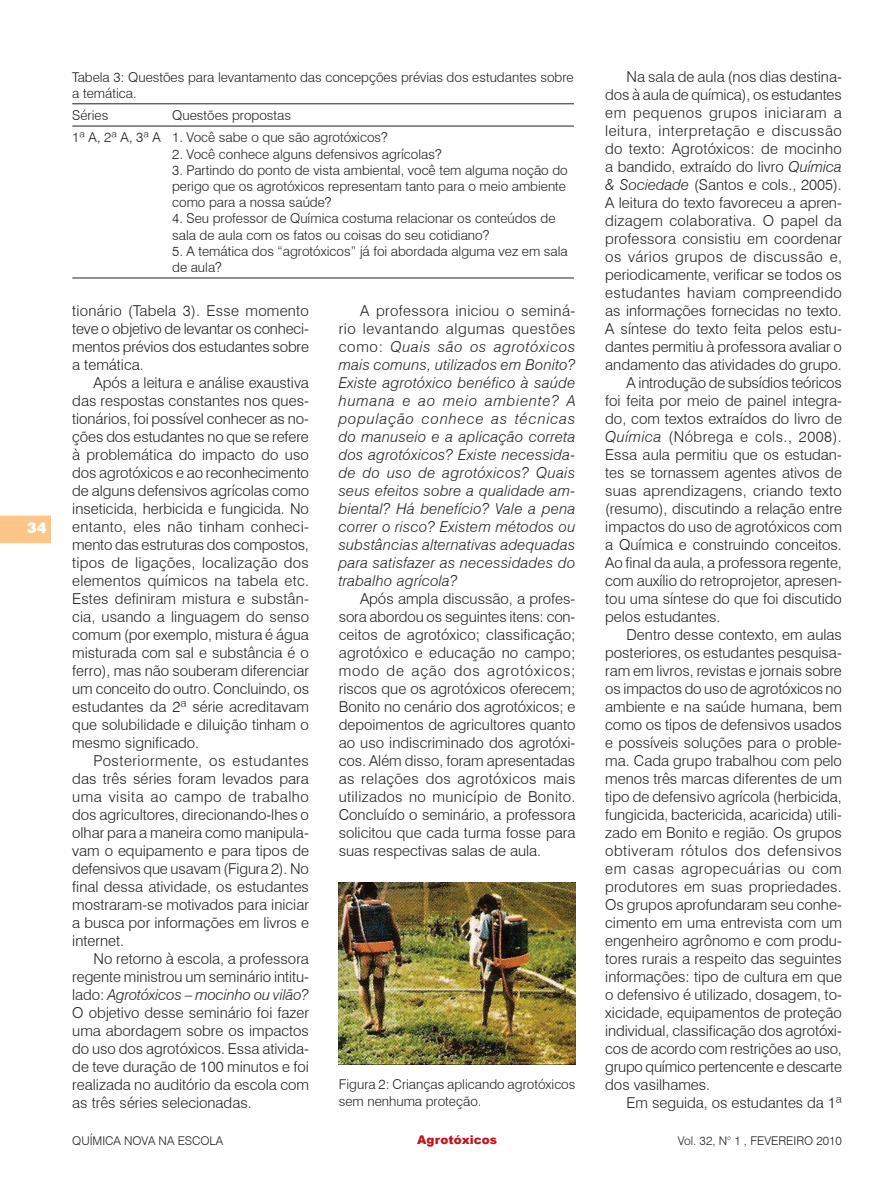
<style>
.page{position:relative;width:893px;height:1191px;background:#fff}
.page>*{position:absolute;margin:0;border:0;box-sizing:border-box;transform-origin:0 0}
.t1{font:300 15px/18px "Swiss 721 BT";color:#231f20;text-align:justify}
.t2{font:italic 300 15px/18px "Swiss 721 BT";letter-spacing:.02em;color:#231f20;text-align:justify}
.t3{font:900 15px "Swiss 721 BT";color:#fff}
.Tabela{font:300 13.5px/16.2px "Swiss 721 BT";color:#231f20}
.Figura{font:300 13.5px/16.2px "Swiss 721 BT";color:#231f20}
.t4{font:300 12px "Swiss 721 BT";color:#231f20}
.t5{font:900 12px "Arial";color:#c4121a}
.s1{font-style:italic}
.s2{font-style:normal}
</style>
<div class="page">
<svg style="left:0;top:515px;width:51px;height:28px"></svg>
<hr style="left:72px;top:103px;width:100px;height:1px;background:#231f20">
<hr style="left:172px;top:103px;width:402px;height:1px;background:#231f20">
<hr style="left:72px;top:126px;width:100px;height:1px;background:#231f20">
<hr style="left:172px;top:126px;width:402px;height:1px;background:#231f20">
<hr style="left:72px;top:278px;width:100px;height:1px;background:#231f20">
<hr style="left:172px;top:278px;width:402px;height:1px;background:#231f20">
<img style="left:339px;top:883px;width:236px;height:181px">
<p class="t3" style="left:27px;top:518px;width:21px">34</p>
<p class="Tabela" style="left:72px;top:69px;width:503px">Tabela 3: Questões para levantamento das concepções prévias dos estudantes sobre a temática.</p>
<p class="Tabela" style="left:72px;top:107px;width:38px">Séries</p>
<p class="Tabela" style="left:172px;top:107px;width:120px">Questões propostas</p>
<p class="Tabela" style="left:72px;top:129px;width:90px">1ª A, 2ª A, 3ª A</p>
<p class="Tabela" style="left:172px;top:129px;width:217px">1. Você sabe o que são agrotóxicos?</p>
<p class="Tabela" style="left:172px;top:145px;width:271px">2. Você conhece alguns defensivos agrícolas?</p>
<p class="Tabela" style="left:172px;top:162px;width:397px">3. Partindo do ponto de vista ambiental, você tem alguma noção do perigo que os agrotóxicos representam tanto para o meio ambiente como para a nossa saúde?</p>
<p class="Tabela" style="left:172px;top:210px;width:385px">4. Seu professor de Química costuma relacionar os conteúdos de sala de aula com os fatos ou coisas do seu cotidiano?</p>
<p class="Tabela" style="left:172px;top:243px;width:397px">5. A temática dos “agrotóxicos” já foi abordada alguma vez em sala de aula?</p>
<p class="t1" style="left:72px;top:301px;width:238px">tionário (Tabela 3). Esse momento teve o objetivo de levantar os conheci&shy;mentos prévios dos estudantes sobre a temática.</p>
<p class="t1" style="left:72px;top:373px;width:238px;text-indent:21px">Após a leitura e análise exaustiva das respostas constantes nos ques&shy;tionários, foi possível conhecer as no&shy;ções dos estudantes no que se refere à problemática do impacto do uso dos agrotóxicos e ao reconhecimento de alguns defensivos agrícolas como inseticida, herbicida e fungicida. No entanto, eles não tinham conheci&shy;mento das estruturas dos compostos, tipos de ligações, localização dos elementos químicos na tabela etc.<br>Estes definiram mistura e substân&shy;cia, usando a linguagem do senso comum (por exemplo, mistura é água misturada com sal e substância é o ferro), mas não souberam diferenciar um conceito do outro. Concluindo, os estudantes da 2ª série acreditavam que solubilidade e diluição tinham o mesmo significado.</p>
<p class="t1" style="left:72px;top:751px;width:238px;text-indent:21px">Posteriormente, os estudantes das três séries foram levados para uma visita ao campo de trabalho dos agricultores, direcionando-lhes o olhar para a maneira como manipula&shy;vam o equipamento e para tipos de defensivos que usavam (Figura 2). No final dessa atividade, os estudantes mostraram-se motivados para iniciar a busca por informações em livros e internet.</p>
<p class="t1" style="left:72px;top:949px;width:238px;text-indent:21px">No retorno à escola, a professora regente ministrou um seminário intitu&shy;lado: <span class="s1">Agrotóxicos – mocinho ou vilão?<br></span>O objetivo desse seminário foi fazer uma abordagem sobre os impactos do uso dos agrotóxicos. Essa ativida&shy;de teve duração de 100 minutos e foi realizada no auditório da escola com as três séries selecionadas.</p>
<p class="t2" style="left:339px;top:301px;width:238px;text-indent:21px"><span class="s2">A professora iniciou o seminá&shy;rio levantando algumas questões como:</span> Quais são os agrotóxicos mais comuns, utilizados em Bonito?<br>Existe agrotóxico benéfico à saúde humana e ao meio ambiente? A população conhece as técnicas do manuseio e a aplicação correta dos agrotóxicos? Existe necessida&shy;de do uso de agrotóxicos? Quais seus efeitos sobre a qualidade am&shy;biental? Há benefício? Vale a pena correr o risco? Existem métodos ou substâncias alternativas adequadas para satisfazer as necessidades do trabalho agrícola?</p>
<p class="t1" style="left:339px;top:589px;width:238px;text-indent:21px">Após ampla discussão, a profes&shy;sora abordou os seguintes itens: con&shy;ceitos de agrotóxico; classificação; agrotóxico e educação no campo; modo de ação dos agrotóxicos; riscos que os agrotóxicos oferecem; Bonito no cenário dos agrotóxicos; e depoimentos de agricultores quanto ao uso indiscriminado dos agrotóxi&shy;cos. Além disso, foram apresentadas as relações dos agrotóxicos mais utilizados no município de Bonito.<br>Concluído o seminário, a professora solicitou que cada turma fosse para suas respectivas salas de aula.</p>
<p class="Figura" style="left:339px;top:1076px;width:238px">Figura 2: Crianças aplicando agrotóxicos sem nenhuma proteção.</p>
<p class="t4" style="left:72px;top:1133px;width:152px">QUÍMICA NOVA NA ESCOLA</p>
<p class="t5" style="left:417px;top:1131px;width:81px">Agrotóxicos</p>
<p class="t1" style="left:605px;top:67px;width:238px;text-indent:21px">Na sala de aula (nos dias destina&shy;dos à aula de química), os estudantes em pequenos grupos iniciaram a leitura, interpretação e discussão do texto: Agrotóxicos: de mocinho a bandido, extraído do livro <span class="s1">Química &amp; Sociedade</span> (Santos e cols., 2005).<br>A leitura do texto favoreceu a apren&shy;dizagem colaborativa. O papel da professora consistiu em coordenar os vários grupos de discussão e, periodicamente, verificar se todos os estudantes haviam compreendido as informações fornecidas no texto.<br>A síntese do texto feita pelos estu&shy;dantes permitiu à professora avaliar o andamento das atividades do grupo.</p>
<p class="t1" style="left:605px;top:373px;width:238px;text-indent:21px">A introdução de subsídios teóricos foi feita por meio de painel integra&shy;do, com textos extraídos do livro de <span class="s1">Química</span> (Nóbrega e cols., 2008).<br>Essa aula permitiu que os estudan&shy;tes se tornassem agentes ativos de suas aprendizagens, criando texto (resumo), discutindo a relação entre impactos do uso de agrotóxicos com a Química e construindo conceitos.<br>Ao final da aula, a professora regente, com auxílio do retroprojetor, apresen&shy;tou uma síntese do que foi discutido pelos estudantes.</p>
<p class="t1" style="left:605px;top:625px;width:238px;text-indent:21px">Dentro desse contexto, em aulas posteriores, os estudantes pesquisa&shy;ram em livros, revistas e jornais sobre os impactos do uso de agrotóxicos no ambiente e na saúde humana, bem como os tipos de defensivos usados e possíveis soluções para o proble&shy;ma. Cada grupo trabalhou com pelo menos três marcas diferentes de um tipo de defensivo agrícola (herbicida, fungicida, bactericida, acaricida) utili&shy;zado em Bonito e região. Os grupos obtiveram rótulos dos defensivos em casas agropecuárias ou com produtores em suas propriedades.<br>Os grupos aprofundaram seu conhe&shy;cimento em uma entrevista com um engenheiro agrônomo e com produ&shy;tores rurais a respeito das seguintes informações: tipo de cultura em que o defensivo é utilizado, dosagem, to&shy;xicidade, equipamentos de proteção individual, classificação dos agrotóxi&shy;cos de acordo com restrições ao uso, grupo químico pertencente e descarte dos vasilhames.</p>
<p class="t1" style="left:626px;top:1093px;width:217px">Em seguida, os estudantes da 1ª</p>
<p class="t4" style="left:678px;top:1133px;width:166px">Vol. 32, N° 1 , FEVEREIRO 2010</p>
</div>
